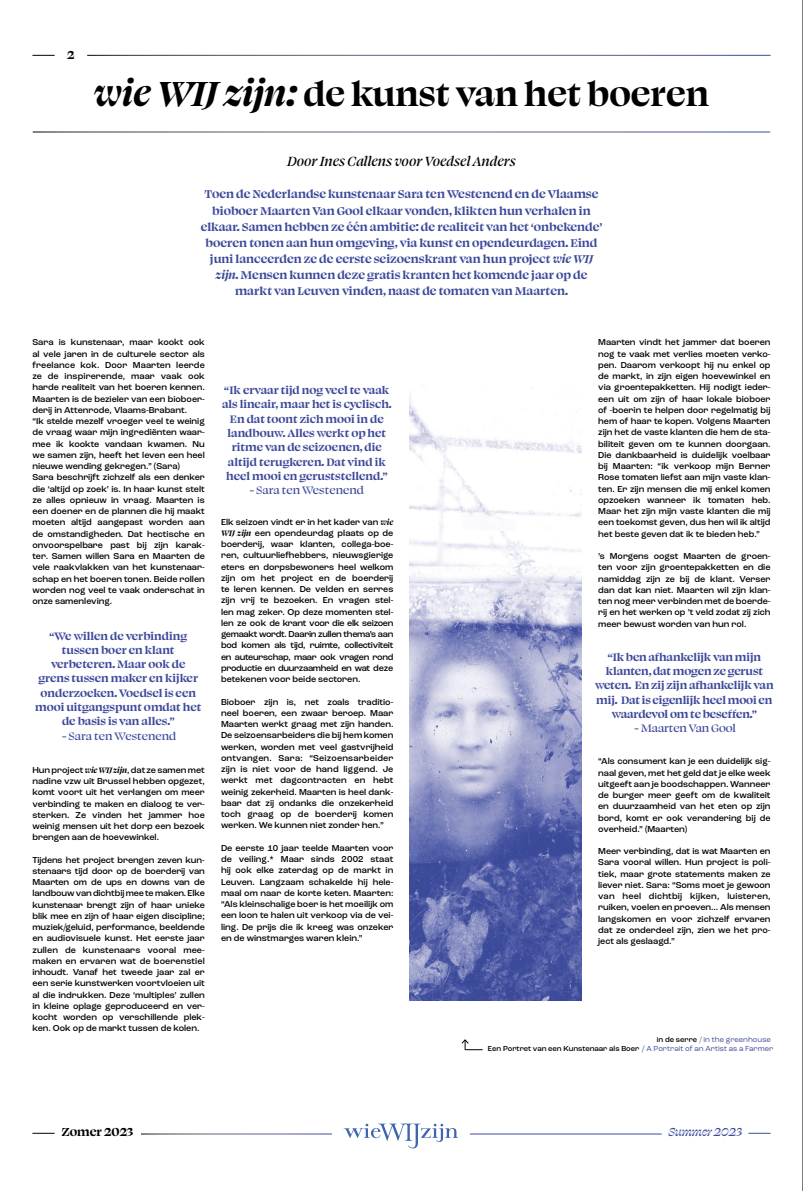
<style>
.page{position:relative;width:803px;height:1191px;background:#fff}
.page>*{position:absolute;margin:0;border:0;box-sizing:border-box;transform-origin:0 0}
.t1{font:700 38px "Swear Display";color:#000}
.t2{font:italic 500 15.2px "Swear Display";color:#000}
.t3{font:13.3px "Swear Display Medium Cilati";color:#3d4a9a}
.t4{font:700 13.3px "Swear Display";color:#000}
.t5{font:700 13px/16px "Swear Display";color:#3d4a9a;text-align:center}
.t6{font:700 12.4px/14.3px "Swear Display";color:#3d4a9a;text-align:center}
.t7{font:500 12.4px "Swear Display";color:#3d4a9a}
.t8{font:500 9.1px/11.2px "Roc Grotesk";color:#000;text-align:justify}
.t9{font:500 7.6px "Roc Grotesk";color:#000}
.t10{font:7.6px "Roc Grotesk";color:#3d4a9a}
.s1{font-style:italic;font-size:40px}
.s2{font-family:"Swear Display Bold Cilati";font-weight:400;font-size:40px}
.s3{font-style:italic}
.s4{font-family:"Swear Display";font-weight:700;font-style:italic}
.s5{font-weight:500;color:#000}
.s6{color:#3d4a9a}
.s7{font-weight:400;color:#3d4a9a}
</style>
<div class="page">
<svg style="left:343px;top:1123px;width:115px;height:25px"></svg>
<hr style="left:469px;top:1133px;width:192px;height:1px;background:#3d4a9a">
<svg style="left:748px;top:1133px;width:22px;height:1px"></svg>
<img style="left:409px;top:385px;width:172px;height:615px">
<svg style="left:32px;top:55px;width:23px;height:1px"></svg>
<svg style="left:32px;top:1133px;width:23px;height:1px"></svg>
<svg style="left:461px;top:1039px;width:21px;height:11px"></svg>
<hr style="left:802px;top:0;width:1px;height:1191px;background:#000">
<h3 class="t4" style="left:67px;top:46px;width:9px">2</h3>
<h1 class="t1" style="left:94px;top:70px;width:616px"><span class="s1">wie WIJ zijn</span><span class="s2">:</span> de kunst van het boeren</h1>
<h2 class="t2" style="left:287px;top:152px;width:230px">Door Ines Callens voor Voedsel Anders</h2>
<p class="t5" style="left:201px;top:186px;width:403px">Toen de Nederlandse kunstenaar Sara ten Westenend en de Vlaamse bioboer Maarten Van Gool elkaar vonden, klikten hun verhalen in elkaar. Samen hebben ze één ambitie: de realiteit van het ‘onbekende’ boeren tonen aan hun omgeving, via kunst en opendeurdagen. Eind juni lanceerden ze de eerste seizoenskrant van hun project <span class="s3">wie WIJ zijn</span>. Mensen kunnen deze gratis kranten het komende jaar op de markt van Leuven vinden, naast de tomaten van Maarten.</p>
<p class="t8" style="left:32px;top:337px;width:174px;text-align:left">Sara is kunstenaar, maar kookt ook al vele jaren in de culturele sector als freelance kok. Door Maarten leerde ze de inspirerende, maar vaak ook harde realiteit van het boeren kennen.<br>Maarten is de bezieler van een bioboer&shy;derij in Attenrode, Vlaams-Brabant.<br>“Ik stelde mezelf vroeger veel te weinig de vraag waar mijn ingrediënten waar&shy;mee ik kookte vandaan kwamen. Nu we samen zijn, heeft het leven een heel nieuwe wending gekregen.” (Sara)<br>Sara beschrijft zichzelf als een denker die ‘altijd op zoek’ is. In haar kunst stelt ze alles opnieuw in vraag. Maarten is een doener en de plannen die hij maakt moeten altijd aangepast worden aan de omstandigheden. Dat hectische en onvoorspelbare past bij zijn karak&shy;ter. Samen willen Sara en Maarten de vele raakvlakken van het kunstenaar&shy;schap en het boeren tonen. Beide rollen worden nog veel te vaak onderschat in onze samenleving.</p>
<h3 class="t6" style="left:35px;top:628px;width:168px">“We willen de verbinding tussen boer en klant verbeteren. Maar ook de grens tussen maker en kijker onderzoeken. Voedsel is een mooi uitgangspunt omdat het de basis is van alles.”</h3>
<h3 class="t7" style="left:62px;top:728px;width:116px">- Sara ten Westenend</h3>
<p class="t8" style="left:32px;top:764px;width:174px">Hun project <span class="s4">wie WIJ zijn</span>, dat ze samen met nadine vzw uit Brussel hebben opgezet, komt voort uit het verlangen om meer verbinding te maken en dialoog te ver&shy;sterken. Ze vinden het jammer hoe weinig mensen uit het dorp een bezoek brengen aan de hoevewinkel.</p>
<p class="t8" style="left:32px;top:854px;width:174px">Tijdens het project brengen zeven kun&shy;stenaars tijd door op de boerderij van Maarten om de ups en downs van de landbouw van dichtbij mee te maken. Elke kunstenaar brengt zijn of haar unieke blik mee en zijn of haar eigen discipline; muziek/geluid, performance, beeldende en audiovisuele kunst. Het eerste jaar zullen de kunstenaars vooral mee&shy;maken en ervaren wat de boerenstiel inhoudt. Vanaf het tweede jaar zal er een serie kunstwerken voortvloeien uit al die indrukken. Deze ‘multiples’ zullen in kleine oplage geproduceerd en ver&shy;kocht worden op verschillende plek&shy;ken. Ook op de markt tussen de kolen.</p>
<h3 class="t6" style="left:222px;top:382px;width:171px">“Ik ervaar tijd nog veel te vaak als lineair, maar het is cyclisch.<br>En dat toont zich mooi in de landbouw. Alles werkt op het ritme van de seizoenen, die altijd terugkeren. Dat vind ik heel mooi en geruststellend.”</h3>
<h3 class="t7" style="left:249px;top:482px;width:116px">- Sara ten Westenend</h3>
<p class="t8" style="left:221px;top:516px;width:174px">Elk seizoen vindt er in het kader van <span class="s4">wie WIJ zijn</span> een opendeurdag plaats op de boerderij, waar klanten, collega-boe&shy;ren, cultuurliefhebbers, nieuwsgierige eters en dorpsbewoners heel welkom zijn om het project en de boerderij te leren kennen. De velden en serres zijn vrij te bezoeken. En vragen stel&shy;len mag zeker. Op deze momenten stel&shy;len ze ook de krant voor die elk seizoen gemaakt wordt. Daarin zullen thema’s aan bod komen als tijd, ruimte, collectiviteit en auteurschap, maar ook vragen rond productie en duurzaamheid en wat deze betekenen voor beide sectoren.</p>
<p class="t8" style="left:221px;top:696px;width:174px">Bioboer zijn is, net zoals traditio&shy;neel boeren, een zwaar beroep. Maar Maarten werkt graag met zijn handen.<br>De seizoensarbeiders die bij hem komen werken, worden met veel gastvrijheid ontvangen. Sara: “Seizoensarbeider zijn is niet voor de hand liggend. Je werkt met dagcontracten en hebt weinig zekerheid. Maarten is heel dank&shy;baar dat zij ondanks die onzekerheid toch graag op de boerderij komen werken. We kunnen niet zonder hen.”</p>
<p class="t8" style="left:221px;top:842px;width:174px">De eerste 10 jaar teelde Maarten voor de veiling.* Maar sinds 2002 staat hij ook elke zaterdag op de markt in Leuven. Langzaam schakelde hij hele&shy;maal om naar de korte keten. Maarten: “Als kleinschalige boer is het moeilijk om een loon te halen uit verkoop via de vei&shy;ling. De prijs die ik kreeg was onzeker en de winstmarges waren klein.”</p>
<h3 class="t4" style="left:61px;top:1123px;width:73px">Zomer 2023</h3>
<p class="t8" style="left:598px;top:337px;width:174px">Maarten vindt het jammer dat boeren nog te vaak met verlies moeten verko&shy;pen. Daarom verkoopt hij nu enkel op de markt, in zijn eigen hoevewinkel en via groentepakketten. Hij nodigt ieder&shy;een uit om zijn of haar lokale bioboer of -boerin te helpen door regelmatig bij hem of haar te kopen. Volgens Maarten zijn het de vaste klanten die hem de sta&shy;biliteit geven om te kunnen doorgaan.<br>Die dankbaarheid is duidelijk voelbaar bij Maarten: “ik verkoop mijn Berner Rose tomaten liefst aan mijn vaste klan&shy;ten. Er zijn mensen die mij enkel komen opzoeken wanneer ik tomaten heb.<br>Maar het zijn mijn vaste klanten die mij een toekomst geven, dus hen wil ik altijd het beste geven dat ik te bieden heb.”</p>
<p class="t8" style="left:598px;top:550px;width:174px">’s Morgens oogst Maarten de groen&shy;ten voor zijn groentepakketten en die namiddag zijn ze bij de klant. Verser dan dat kan niet. Maarten wil zijn klan&shy;ten nog meer verbinden met de boerde&shy;rij en het werken op ’t veld zodat zij zich meer bewust worden van hun rol.</p>
<h3 class="t6" style="left:595px;top:649px;width:180px">“Ik ben afhankelijk van mijn klanten, dat mogen ze gerust weten. En zij zijn afhankelijk van mij. Dat is eigenlijk heel mooi en waardevol om te beseffen.”</h3>
<h3 class="t7" style="left:634px;top:720px;width:103px">- Maarten Van Gool</h3>
<p class="t8" style="left:598px;top:755px;width:174px">“Als consument kan je een duidelijk sig&shy;naal geven, met het geld dat je elke week uitgeeft aan je boodschappen. Wanneer de burger meer geeft om de kwaliteit en duurzaamheid van het eten op zijn bord, komt er ook verandering bij de overheid.” (Maarten)</p>
<p class="t8" style="left:598px;top:845px;width:174px">Meer verbinding, dat is wat Maarten en Sara vooral willen. Hun project is poli&shy;tiek, maar grote statements maken ze liever niet. Sara: “Soms moet je gewoon van heel dichtbij kijken, luisteren, ruiken, voelen en proeven… Als mensen langskomen en voor zichzelf ervaren dat ze onderdeel zijn, zien we het pro&shy;ject als geslaagd.”</p>
<p class="t10" style="left:656px;top:1034px;width:115px"><span class="s5">in de serre</span> / in the greenhouse</p>
<p class="t9" style="left:488px;top:1044px;width:287px">Een Portret van een Kunstenaar als Boer <span class="s6">/</span> <span class="s7">A Portrait of an Artist as a Farmer</span></p>
<h3 class="t3" style="left:668px;top:1123px;width:75px">Summer 2023</h3>
</div>
